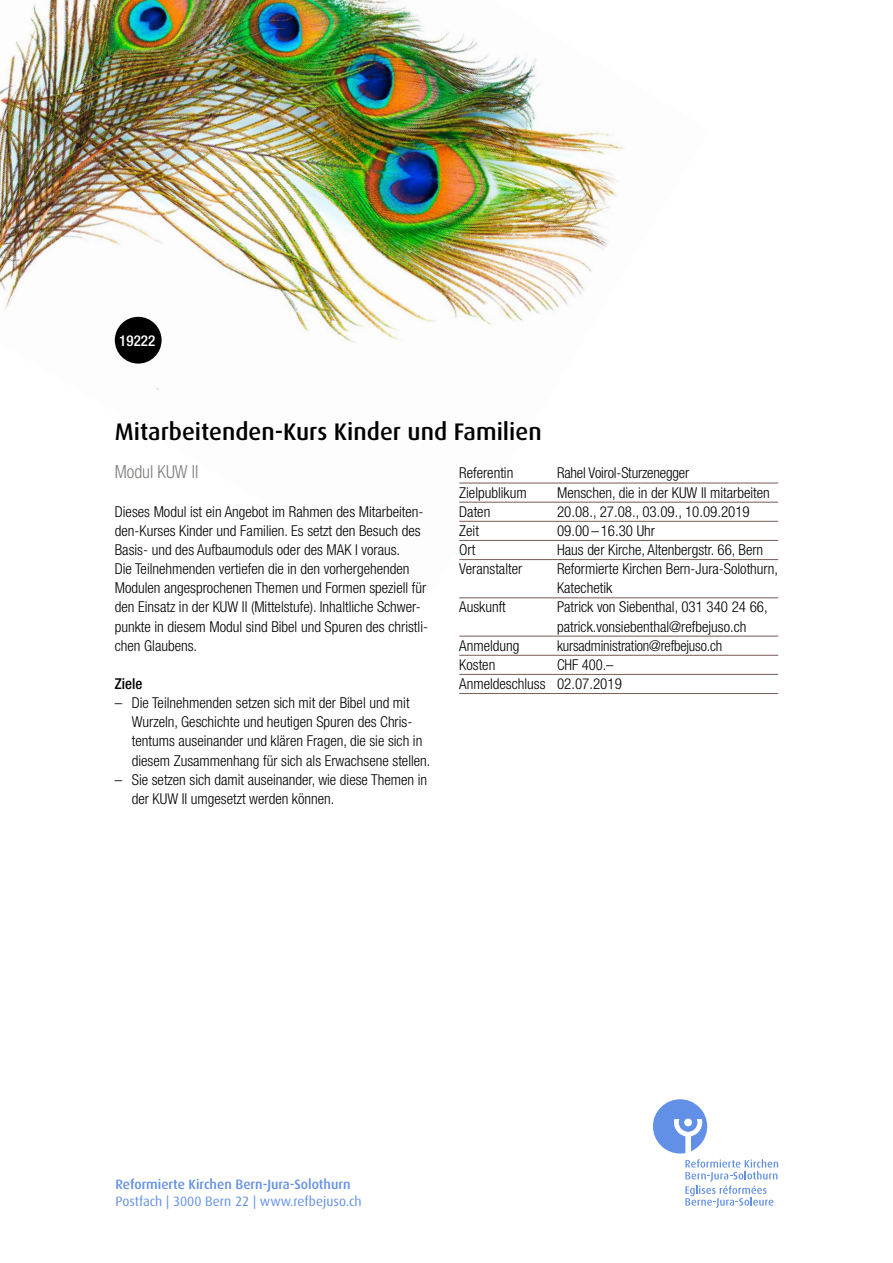
<style>
.page{position:relative;width:893px;height:1263px;background:#fff}
.page>*{position:absolute;margin:0;border:0;box-sizing:border-box;transform-origin:0 0}
.t1{font:500 24px "Dax";color:#000}
.t2{font:300 condensed 18px "Helvetica Neue LT Std";color:#7f7c7a}
.t3{font:300 condensed 15px/19.2px "Helvetica Neue LT Std";color:#000}
.t4{font:500 condensed 15px "Helvetica Neue LT Std";color:#000}
.t5{font:500 condensed 15px "Helvetica Neue LT Std";color:#fff}
.t6{font:500 13.5px "Dax";color:#6290e7}
.t7{font:13.5px "Dax";color:#6290e7}
</style>
<div class="page">
<svg style="left:653px;top:1099px;width:54px;height:54px"></svg>
<svg style="left:685px;top:1159px;width:93px;height:49px"></svg>
<img style="left:0;top:0;width:710px;height:599px">
<hr style="left:459px;top:483px;width:319px;height:1px;background:#7b5a54">
<hr style="left:459px;top:502px;width:319px;height:1px;background:#7b5a54">
<hr style="left:459px;top:521px;width:319px;height:1px;background:#7b5a54">
<hr style="left:459px;top:540px;width:319px;height:1px;background:#7b5a54">
<hr style="left:459px;top:559px;width:319px;height:1px;background:#7b5a54">
<hr style="left:459px;top:597px;width:319px;height:1px;background:#7b5a54">
<hr style="left:459px;top:636px;width:319px;height:1px;background:#7b5a54">
<hr style="left:459px;top:655px;width:319px;height:1px;background:#7b5a54">
<hr style="left:459px;top:674px;width:319px;height:1px;background:#7b5a54">
<hr style="left:459px;top:693px;width:319px;height:1px;background:#7b5a54">
<div style="left:115px;top:317px;width:47px;height:47px;background:#000;border-radius:50%"></div>
<p class="t5" style="left:119px;top:331px;width:37px">19222</p>
<h1 class="t1" style="left:115px;top:418px;width:428px">Mitarbeitenden-Kurs Kinder und Familien</h1>
<p class="t2" style="left:115px;top:462px;width:85px">Modul KUW II</p>
<p class="t3" style="left:115px;top:502px;width:315px">Dieses Modul ist ein Angebot im Rahmen des Mitarbeiten&shy;den-Kurses Kinder und Familien. Es setzt den Besuch des Basis- und des Aufbaumoduls oder des MAK I voraus.<br>Die Teilnehmenden vertiefen die in den vorhergehenden Modulen angesprochenen Themen und Formen speziell für den Einsatz in der KUW II (Mittelstufe). Inhaltliche Schwer&shy;punkte in diesem Modul sind Bibel und Spuren des christli&shy;chen Glaubens.</p>
<p class="t4" style="left:115px;top:675px;width:29px">Ziele</p>
<p class="t3" style="left:132px;top:693px;width:300px;text-indent:-17px">– Die Teilnehmenden setzen sich mit der Bibel und mit Wurzeln, Geschichte und heutigen Spuren des Chris&shy;tentums auseinander und klären Fragen, die sie sich in diesem Zusammenhang für sich als Erwachsene stellen.</p>
<p class="t3" style="left:132px;top:770px;width:297px;text-indent:-17px">– Sie setzen sich damit auseinander, wie diese Themen in der KUW II umgesetzt werden können.</p>
<p class="t3" style="left:459px;top:463px;width:56px">Referentin</p>
<p class="t3" style="left:557px;top:463px;width:134px">Rahel Voirol-Sturzenegger</p>
<p class="t3" style="left:459px;top:482px;width:69px">Zielpublikum</p>
<p class="t3" style="left:557px;top:482px;width:214px">Menschen, die in der KUW II mitarbeiten</p>
<p class="t3" style="left:459px;top:502px;width:33px">Daten</p>
<p class="t3" style="left:557px;top:502px;width:194px">20.08., 27.08., 03.09., 10.09.2019</p>
<p class="t3" style="left:459px;top:521px;width:21px">Zeit</p>
<p class="t3" style="left:557px;top:521px;width:99px">09.00 –16.30 Uhr</p>
<p class="t3" style="left:459px;top:540px;width:18px">Ort</p>
<p class="t3" style="left:557px;top:540px;width:208px">Haus der Kirche, Altenbergstr. 66, Bern</p>
<p class="t3" style="left:459px;top:559px;width:65px">Veranstalter</p>
<p class="t3" style="left:557px;top:559px;width:222px">Reformierte Kirchen Bern-Jura-Solothurn,<br>Katechetik</p>
<p class="t3" style="left:459px;top:597px;width:48px">Auskunft</p>
<p class="t3" style="left:557px;top:597px;width:212px">Patrick von Siebenthal, 031 340 24 66, patrick.vonsiebenthal@refbejuso.ch</p>
<p class="t3" style="left:459px;top:636px;width:62px">Anmeldung</p>
<p class="t3" style="left:557px;top:636px;width:167px">kursadministration@refbejuso.ch</p>
<p class="t3" style="left:459px;top:655px;width:38px">Kosten</p>
<p class="t3" style="left:459px;top:655px;width:164px;text-indent:98px">CHF 400.–<br>Anmeldeschluss 02.07.2019</p>
<p class="t6" style="left:115px;top:1177px;width:237px">Reformierte Kirchen Bern-Jura-Solothurn</p>
<p class="t7" style="left:115px;top:1193px;width:248px">Postfach | 3000 Bern 22 | www.refbejuso.ch</p>
</div>
